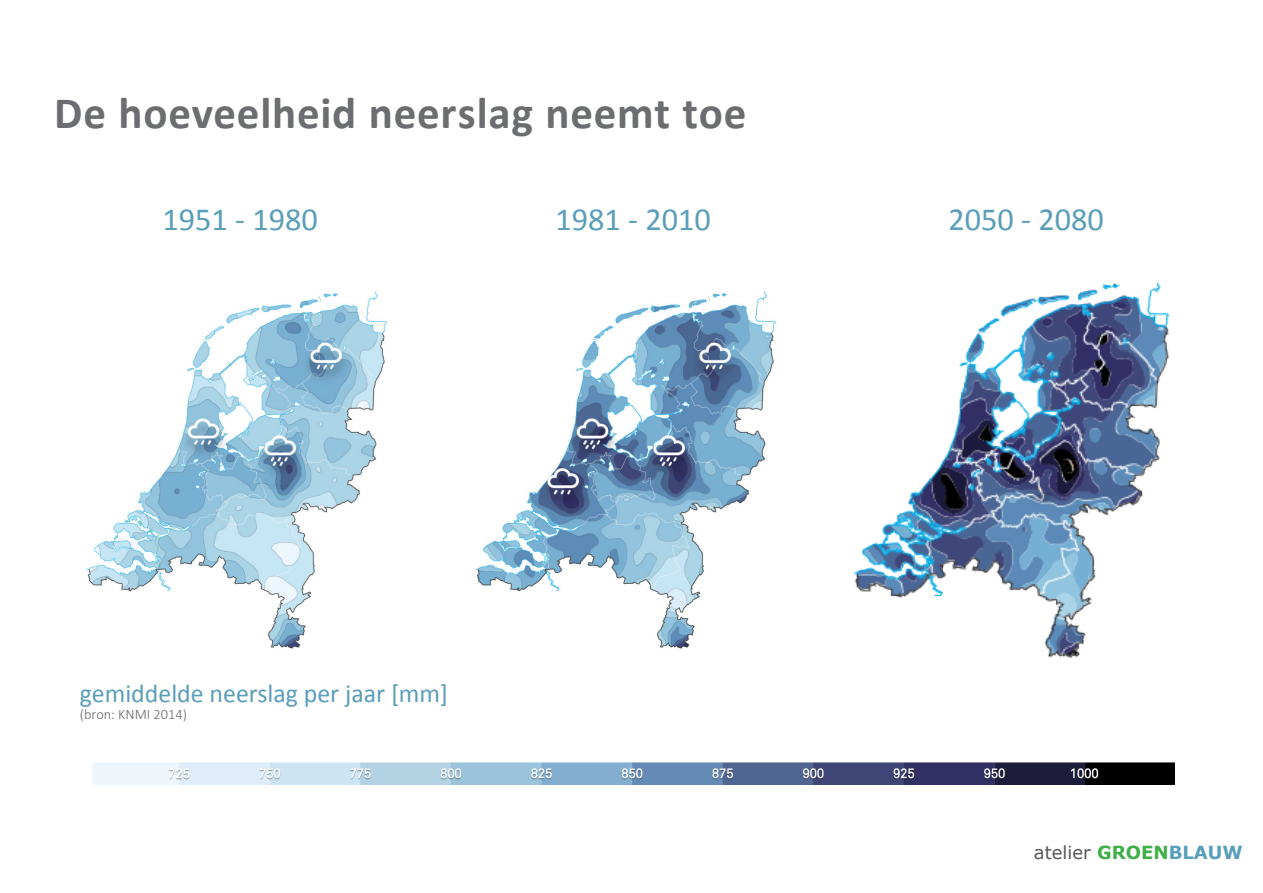
<style>
.page{position:relative;width:1263px;height:893px;background:#fff}
.page>*{position:absolute;margin:0;border:0;box-sizing:border-box;transform-origin:0 0}
.t1{font:700 45px "Calibri";letter-spacing:.015em;color:#6c6d70}
.t2{font:32.25px "Calibri";color:#5a9eb9}
.t3{font:25.8px "Calibri";color:#5a9eb9}
.t4{font:18px "Verdana";color:#57585a}
.fotobijschrift{font:300 14.4px "Calibri";color:#67676a}
.s1{font-weight:700;color:#40ae49}
.s2{font-weight:700;color:#579fbc}
</style>
<div class="page">
<img style="left:92px;top:762px;width:1082px;height:22px">
<img style="left:855px;top:284px;width:314px;height:373px">
<img style="left:475px;top:291px;width:302px;height:358px">
<img style="left:86px;top:291px;width:302px;height:358px">
<p class="t1" style="left:54px;top:81px;width:694px">De hoeveelheid neerslag neemt toe</p>
<p class="t2" style="left:162px;top:197px;width:157px">1951 - 1980</p>
<p class="t2" style="left:555px;top:197px;width:157px">1981 - 2010</p>
<p class="t2" style="left:948px;top:197px;width:157px">2050 - 2080</p>
<p class="t3" style="left:80px;top:676px;width:370px">gemiddelde neerslag per jaar [mm]</p>
<p class="fotobijschrift" style="left:80px;top:706px;width:109px">(bron: KNMI 2014)</p>
<p class="t4" style="left:1034px;top:841px;width:210px">atelier <span class="s1">GROEN</span><span class="s2">BLAUW</span></p>
</div>
